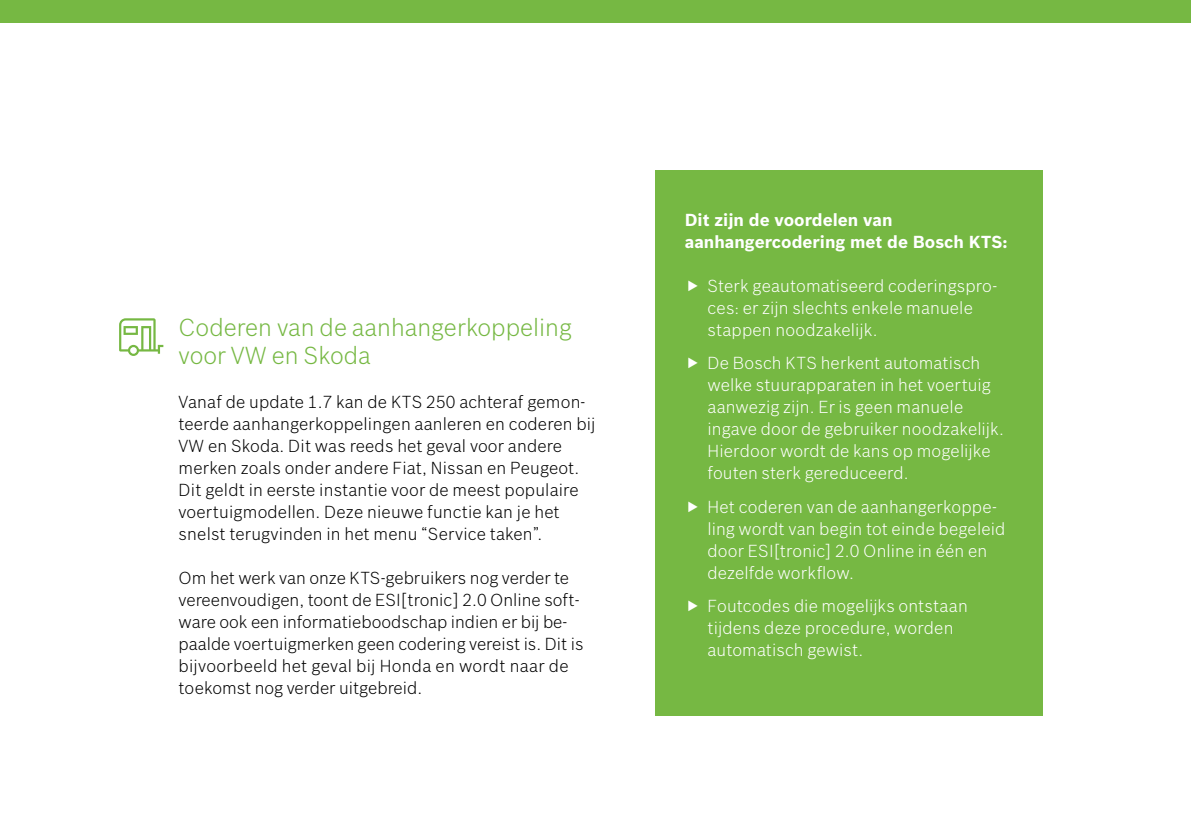
<style>
.page{position:relative;width:1191px;height:840px;background:#fff}
.page>*{position:absolute;margin:0;border:0;box-sizing:border-box;transform-origin:0 0}
.t1{font:300 24px/28px "Bosch Sans";color:#76b843}
.t2{font:300 17px/22px "Bosch Sans";letter-spacing:.01em;color:#000}
.t3{font:300 17px/22px "Bosch Sans";letter-spacing:.01em;color:#fff}
.t4{font:700 17px/22px "Bosch Sans";color:#fff}
</style>
<div class="page">
<div style="left:0;top:0;width:1191px;height:23px;background:#76b843"></div>
<div style="left:655px;top:170px;width:387px;height:545px;background:#76b843"></div>
<svg style="left:119px;top:318px;width:44px;height:38px"></svg>
<h1 class="t1" style="left:179px;top:312px;width:395px">Coderen van de aanhangerkoppeling voor VW en Skoda</h1>
<p class="t2" style="left:179px;top:390px;width:418px">Vanaf de update 1.7 kan de KTS 250 achteraf gemon&shy;teerde aanhangerkoppelingen aanleren en coderen bij VW en Skoda. Dit was reeds het geval voor andere merken zoals onder andere Fiat, Nissan en Peugeot.<br>Dit geldt in eerste instantie voor de meest populaire voertuigmodellen. Deze nieuwe functie kan je het snelst terugvinden in het menu “Service taken”.</p>
<p class="t2" style="left:179px;top:566px;width:406px">Om het werk van onze KTS-gebruikers nog verder te vereenvoudigen, toont de ESI[tronic] 2.0 Online soft&shy;ware ook een informatieboodschap indien er bij be&shy;paalde voertuigmerken geen codering vereist is. Dit is bijvoorbeeld het geval bij Honda en wordt naar de toekomst nog verder uitgebreid.</p>
<p class="t4" style="left:685px;top:208px;width:324px">Dit zijn de voordelen van aanhangercodering met de Bosch KTS:</p>
<p class="t3" style="left:707px;top:274px;width:291px">Sterk geautomatiseerd coderingspro&shy;ces: er zijn slechts enkele manuele stappen noodzakelijk.</p>
<p class="t3" style="left:707px;top:351px;width:298px">De Bosch KTS herkent automatisch welke stuurapparaten in het voertuig aanwezig zijn. Er is geen manuele ingave door de gebruiker noodzakelijk.<br>Hierdoor wordt de kans op mogelijke fouten sterk gereduceerd.</p>
<p class="t3" style="left:707px;top:495px;width:299px">Het coderen van de aanhangerkoppe&shy;ling wordt van begin tot einde begeleid door ESI[tronic] 2.0 Online in één en dezelfde workflow.</p>
<p class="t3" style="left:707px;top:594px;width:262px">Foutcodes die mogelijks ontstaan tijdens deze procedure, worden automatisch gewist.</p>
</div>
